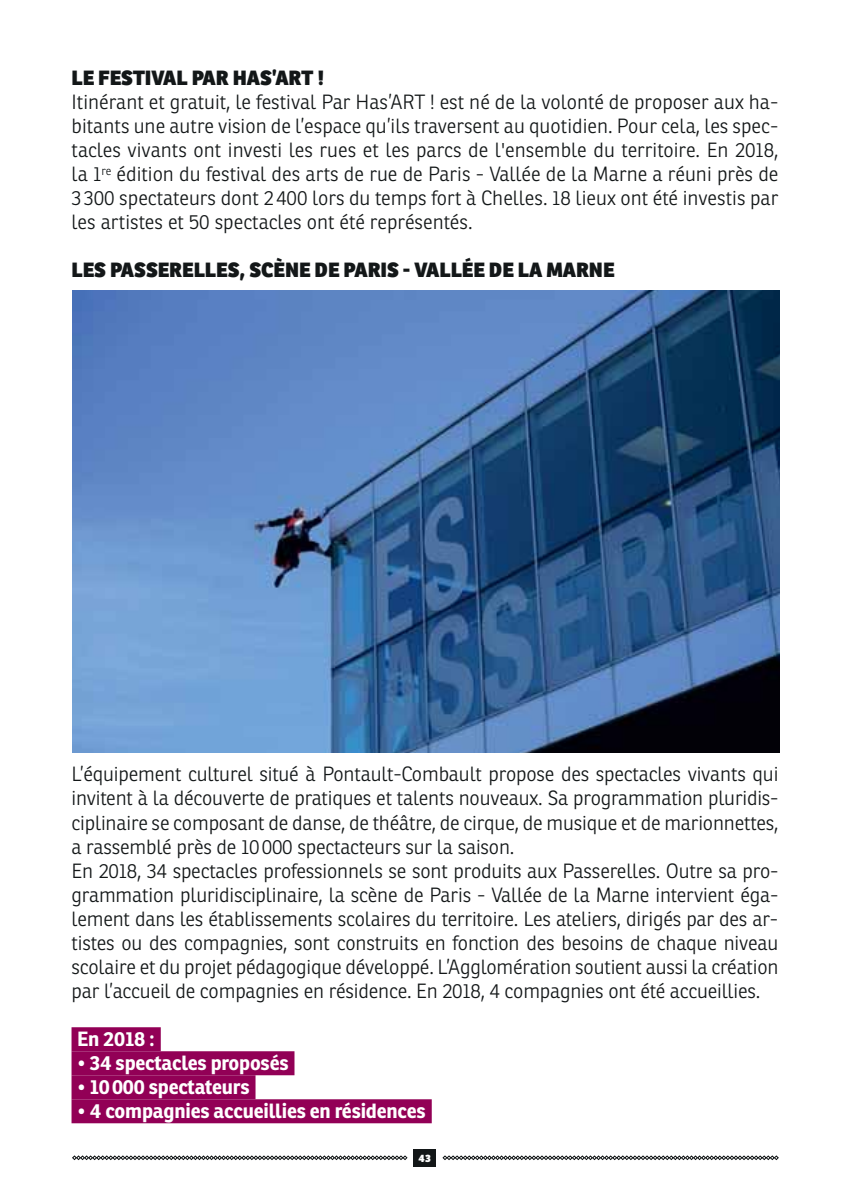
<style>
.page{position:relative;width:850px;height:1190px;background:#fff}
.page>*{position:absolute;margin:0;border:0;box-sizing:border-box;transform-origin:0 0}
.t1{font:300 20px/24px "Ronnia";letter-spacing:-.01em;color:#131718;text-align:justify}
.t2{font:700 20px "Ronnia";letter-spacing:-.01em;color:#fff}
.t3{font:800 20px "Ronnia";color:#131718}
.t4{font:800 10.4px "Ronnia";color:#fff}
</style>
<div class="page">
<div style="left:71px;top:1027px;width:90px;height:24px;background:#920056"></div>
<div style="left:71px;top:1051px;width:223px;height:24px;background:#920056"></div>
<div style="left:71px;top:1075px;width:184px;height:24px;background:#920056"></div>
<div style="left:71px;top:1099px;width:360px;height:24px;background:#920056"></div>
<img style="left:72px;top:290px;width:707px;height:462px">
<div style="left:414px;top:1149px;width:22px;height:17px;background:#131718"></div>
<svg style="left:72px;top:1155px;width:335px;height:5px"></svg>
<svg style="left:442px;top:1155px;width:336px;height:5px"></svg>
<p class="t3" style="left:71px;top:71px;width:254px">LE FESTIVAL PAR HAS’ART !</p>
<p class="t1" style="left:71px;top:92px;width:708px">Itinérant et gratuit, le festival Par Has’ART ! est né de la volonté de proposer aux ha&shy;bitants une autre vision de l’espace qu’ils traversent au quotidien. Pour cela, les spec&shy;tacles vivants ont investi les rues et les parcs de l'ensemble du territoire. En 2018, la 1<sup>re</sup> édition du festival des arts de rue de Paris - Vallée de la Marne a réuni près de 3 300 spectateurs dont 2 400 lors du temps fort à Chelles. 18 lieux ont été investis par les artistes et 50 spectacles ont été représentés.</p>
<p class="t3" style="left:71px;top:263px;width:544px">LES PASSERELLES, SCÈNE DE PARIS - VALLÉE DE LA MARNE</p>
<p class="t1" style="left:71px;top:764px;width:708px;text-align:left">L’équipement culturel situé à Pontault-Combault propose des spectacles vivants qui invitent à la découverte de pratiques et talents nouveaux. Sa programmation pluridis&shy;ciplinaire se composant de danse, de théâtre, de cirque, de musique et de marionnettes, a rassemblé près de 10 000 spectacteurs sur la saison.<br>En 2018, 34 spectacles professionnels se sont produits aux Passerelles. Outre sa pro&shy;grammation pluridisciplinaire, la scène de Paris - Vallée de la Marne intervient éga&shy;lement dans les établissements scolaires du territoire. Les ateliers, dirigés par des ar&shy;tistes ou des compagnies, sont construits en fonction des besoins de chaque niveau scolaire et du projet pédagogique développé. L’Agglomération soutient aussi la création par l’accueil de compagnies en résidence. En 2018, 4 compagnies ont été accueillies.</p>
<p class="t2" style="left:77px;top:1031px;width:79px">En 2018 :</p>
<p class="t2" style="left:77px;top:1055px;width:213px">• 34 spectacles proposés</p>
<p class="t2" style="left:77px;top:1079px;width:174px">• 10 000 spectateurs</p>
<p class="t2" style="left:77px;top:1103px;width:350px">• 4 compagnies accueillies en résidences</p>
<p class="t4" style="left:418px;top:1154px;width:14px">43</p>
</div>
